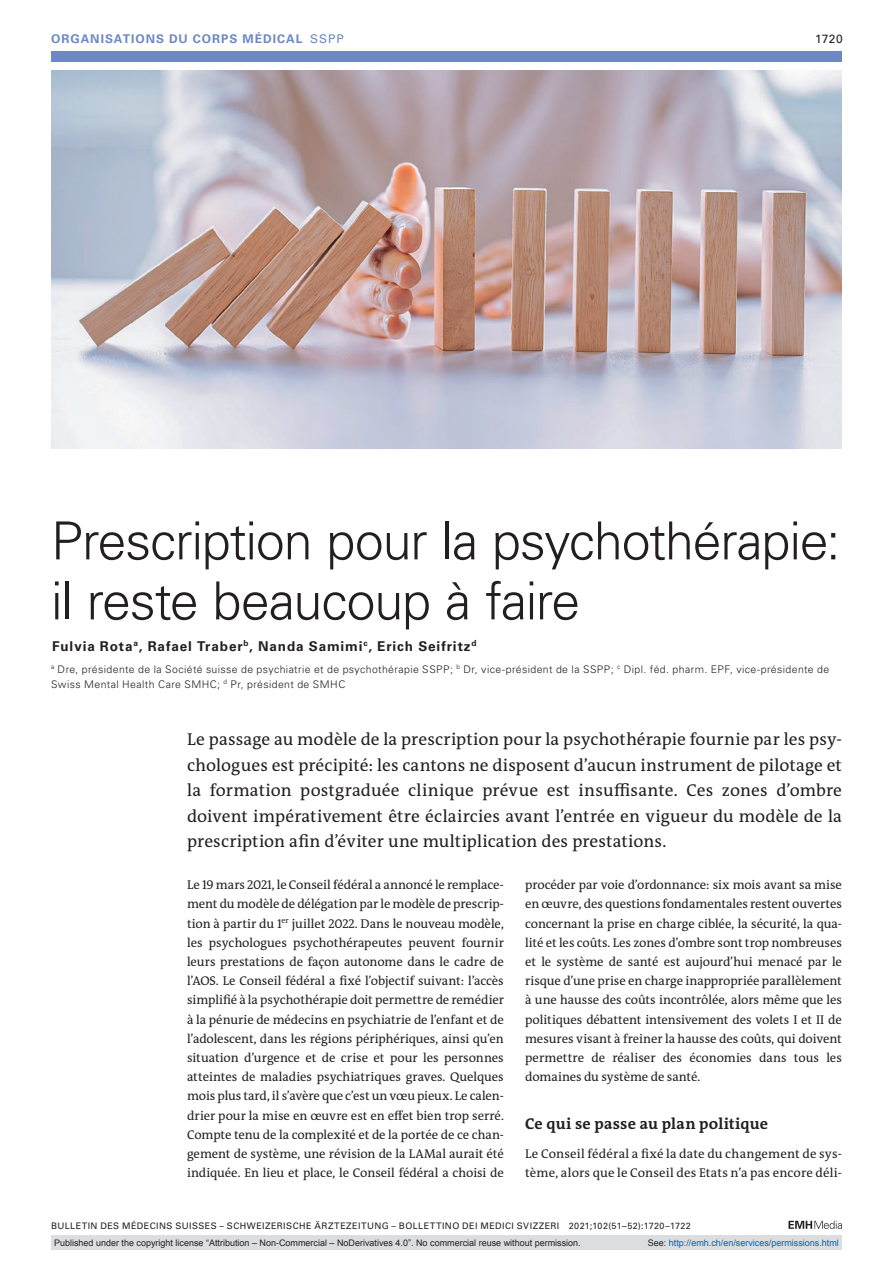
<style>
.page{position:relative;width:893px;height:1263px;background:#fff}
.page>*{position:absolute;margin:0;border:0;box-sizing:border-box;transform-origin:0 0}
.article-title{font:300 52.5px/60px "Univers LT Std";letter-spacing:-.025em;color:#231f20}
.section-pl{font:17.25px/25.5px "The Antiqua B W5 Plain";letter-spacing:.005em;color:#231f20;text-align:justify}
.section-h1{font:700 15.75px "The Antiqua B W7";letter-spacing:.01em;color:#231f20}
.author-notes{font:700 13.5px "Univers LT Std";letter-spacing:.065em;color:#231f20}
.section-pn{font:12.75px/19.2px "The Antiqua B W5 Plain";letter-spacing:.005em;color:#231f20;text-align:justify}
.ressort{font:700 12px "Univers LT Std";letter-spacing:.085em;color:#6d88c5}
.ressort-2{font:12px "Univers LT Std";color:#231f20}
.aff{font:300 10.5px/15px "Univers LT Std";letter-spacing:.04em;color:#231f20}
.t1{font:9px "Arial";color:#231f20}
.fusszeile{font:9px "Univers LT Std";letter-spacing:.045em;color:#231f20}
.t2{font:9px "Arial";color:#0066b3}
.s1{font-weight:400}
.s2{color:#231f20}
</style>
<div class="page">
<svg style="left:788px;top:1221px;width:54px;height:8px"></svg>
<img style="left:51px;top:70px;width:791px;height:379px">
<div style="left:51px;top:51px;width:791px;height:11px;background:#6d88c5"></div>
<div style="left:51px;top:1235px;width:791px;height:15px;background:#dcdddf"></div>
<p class="ressort" style="left:51px;top:31px;width:294px">ORGANISATIONS DU CORPS MÉDICAL <span class="s1">SSPP</span></p>
<p class="ressort-2" style="left:815px;top:31px;width:29px">1720</p>
<p class="article-title" style="left:51px;top:511px;width:791px">Prescription pour la psychothérapie: il reste beaucoup à faire</p>
<p class="author-notes" style="left:52px;top:639px;width:426px">Fulvia Rota<sup>a</sup>, Rafael Traber<sup>b</sup>, Nanda Samimi<sup>c</sup>, Erich Seifritz<sup>d</sup></p>
<p class="aff" style="left:51px;top:661px;width:780px"><sup>a</sup> Dre, présidente de la Société suisse de psychiatrie et de psychothérapie SSPP; <sup>b</sup> Dr, vice-président de la SSPP; <sup>c</sup> Dipl. féd. pharm. EPF, vice-présidente de<br>Swiss Mental Health Care SMHC; <sup>d</sup> Pr, président de SMHC</p>
<p class="section-pl" style="left:187px;top:727px;width:656px">Le passage au modèle de la prescription pour la psychothérapie fournie par les psy&shy;chologues est précipité: les cantons ne disposent d’aucun instrument de pilotage et la formation postgraduée clinique prévue est insuffisante. Ces zones d’ombre doivent impérativement être éclaircies avant l’entrée en vigueur du modèle de la prescription afin d’éviter une multiplication des prestations.</p>
<p class="section-pn" style="left:187px;top:875px;width:318px">Le 19 mars 2021, le Conseil fédéral a annoncé le remplace&shy;ment du modèle de délégation par le modèle de prescrip&shy;tion à partir du 1<sup>er</sup> juillet 2022. Dans le nouveau modèle, les psychologues psychothérapeutes peuvent fournir leurs prestations de façon autonome dans le cadre de l’AOS. Le Conseil fédéral a fixé l’objectif suivant: l’accès simplifié à la psychothérapie doit permettre de remédier à la pénurie de médecins en psychiatrie de l’enfant et de l’adolescent, dans les régions périphériques, ainsi qu’en situation d’urgence et de crise et pour les personnes atteintes de maladies psychiatriques graves. Quelques mois plus tard, il s’avère que c’est un vœu pieux. Le calen&shy;drier pour la mise en œuvre est en effet bien trop serré.<br>Compte tenu de la complexité et de la portée de ce chan&shy;gement de système, une révision de la LAMal aurait été indiquée. En lieu et place, le Conseil fédéral a choisi de</p>
<p class="section-pn" style="left:525px;top:875px;width:318px">procéder par voie d’ordonnance: six mois avant sa mise en œuvre, des questions fondamentales restent ouvertes concernant la prise en charge ciblée, la sécurité, la qua&shy;lité et les coûts. Les zones d’ombre sont trop nombreuses et le système de santé est aujourd’hui menacé par le risque d’une prise en charge inappropriée parallèlement à une hausse des coûts incontrôlée, alors même que les politiques débattent intensivement des volets I et II de mesures visant à freiner la hausse des coûts, qui doivent permettre de réaliser des économies dans tous les domaines du système de santé.</p>
<p class="section-h1" style="left:525px;top:1114px;width:244px">Ce qui se passe au plan politique</p>
<p class="section-pn" style="left:525px;top:1144px;width:318px">Le Conseil fédéral a fixé la date du changement de sys&shy;tème, alors que le Conseil des Etats n’a pas encore déli-</p>
<p class="fusszeile" style="left:51px;top:1220px;width:641px">BULLETIN DES MÉDECINS SUISSES – SCHWEIZERISCHE ÄRZTEZEITUNG – BOLLETTINO DEI MEDICI SVIZZERI 2021;102(51–52):1720–1722</p>
<p class="t1" style="left:54px;top:1237px;width:528px">Published under the copyright license “Attribution – Non-Commercial – NoDerivatives 4.0”. No commercial reuse without permission.</p>
<p class="t2" style="left:648px;top:1237px;width:193px"><span class="s2">See:</span> http://emh.ch/en/services/permissions.html</p>
</div>
